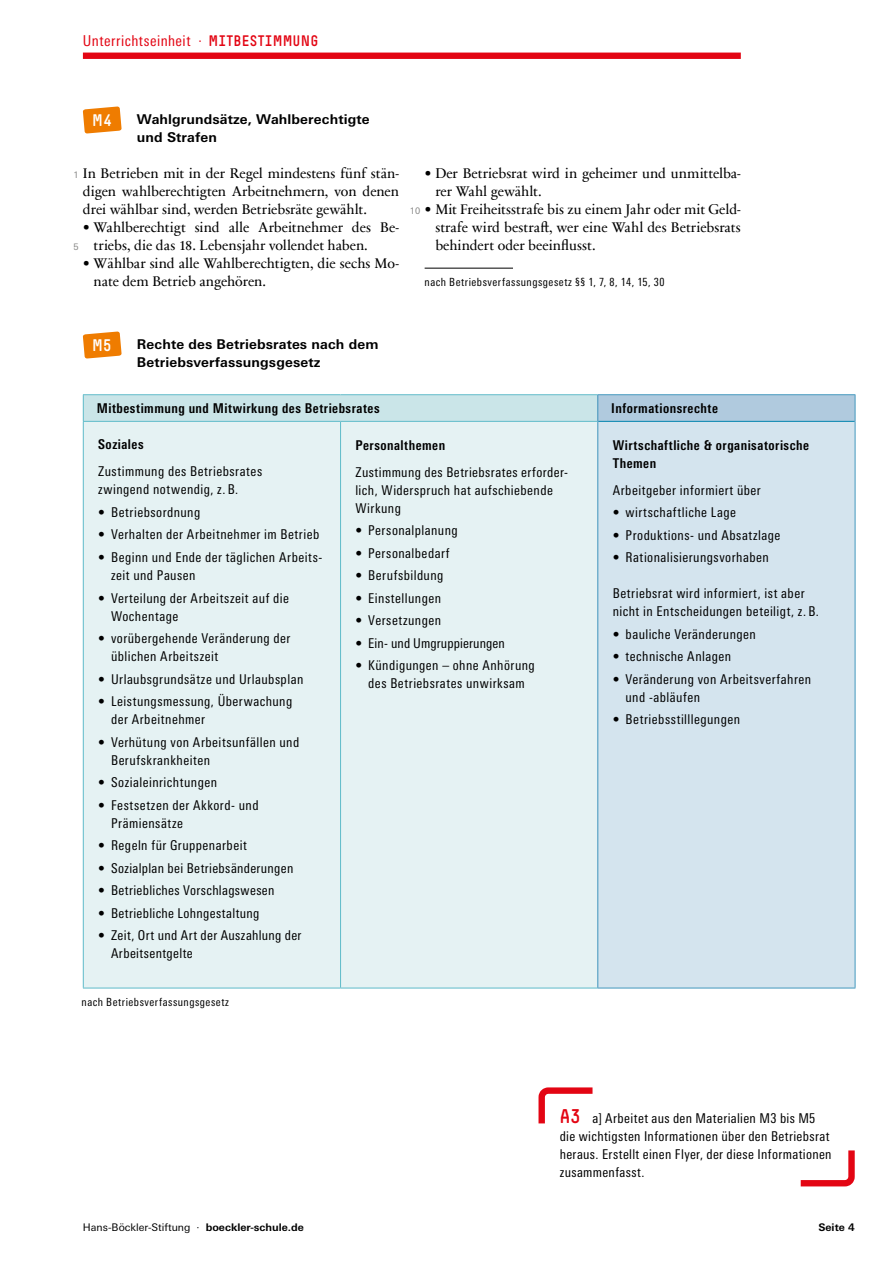
<style>
.page{position:relative;width:893px;height:1263px;background:#fff}
.page>*{position:absolute;margin:0;border:0;box-sizing:border-box;transform-origin:0 0}
.t1{font:16.5px "Simple HBS";color:#fff}
.t2{font:condensed 15px "Univers Next Pro";letter-spacing:.035em;color:#e30513}
.t3{font:14.25px/18px "Sabon Next Com";color:#000}
.t4{font:condensed 13.5px/18px "Univers Next Pro";letter-spacing:.035em;color:#000}
.t5{font:700 condensed 13.5px/18px "Univers Next Pro";letter-spacing:.035em;color:#000}
.t6{font:700 13.5px/18px "Univers Next Pro";letter-spacing:.01em;color:#000}
.t7{font:condensed 13.5px "Univers Next Pro";letter-spacing:.005em;color:#000}
.t8{font:condensed 11.25px "Univers Next Pro";letter-spacing:.05em;color:#000}
.t9{font:10.5px "Univers Next Pro";color:#000}
.t10{font:700 10.5px "Univers Next Pro";color:#000}
.t11{font:9px "Univers Next Pro";color:#878786}
.s1{font-family:"Simple HBS";font-stretch:normal}
.s2{font-family:"Simple HBS";font-stretch:normal;font-size:19.5px;color:#e30513}
.s3{font-weight:700}
</style>
<div class="page">
<div style="left:83px;top:53px;width:658px;height:6px;background:#e30513"></div>
<svg style="left:83px;top:331px;width:39px;height:28px"></svg>
<svg style="left:83px;top:106px;width:39px;height:28px"></svg>
<hr style="left:425px;top:268px;width:88px;height:1px;background:#000">
<div style="left:83px;top:395px;width:515px;height:26px;background:#cae5e8"></div>
<div style="left:598px;top:395px;width:257px;height:26px;background:#b0cade"></div>
<div style="left:84px;top:422px;width:513px;height:566px;background:#e5f2f3"></div>
<div style="left:598px;top:421px;width:257px;height:567px;background:#d4e4ee"></div>
<hr style="left:83px;top:394px;width:258px;height:1px;background:#5fbbc9">
<svg style="left:83px;top:395px;width:1px;height:26px"></svg>
<hr style="left:341px;top:394px;width:256px;height:1px;background:#5fbbc9">
<hr style="left:83px;top:421px;width:258px;height:1px;background:#5fbbc9">
<hr style="left:83px;top:422px;width:1px;height:566px;background:#5fbbc9">
<hr style="left:83px;top:988px;width:258px;height:1px;background:#5fbbc9">
<hr style="left:341px;top:421px;width:256px;height:1px;background:#5fbbc9">
<hr style="left:340px;top:422px;width:1px;height:566px;background:#5fbbc9">
<hr style="left:341px;top:988px;width:256px;height:1px;background:#5fbbc9">
<hr style="left:598px;top:421px;width:257px;height:1px;background:#0082ad">
<hr style="left:597px;top:394px;width:258px;height:1px;background:#4297bd">
<svg style="left:597px;top:395px;width:1px;height:26px"></svg>
<svg style="left:855px;top:395px;width:1px;height:26px"></svg>
<hr style="left:597px;top:421px;width:1px;height:567px;background:#4297bd">
<hr style="left:855px;top:421px;width:1px;height:567px;background:#4297bd">
<hr style="left:597px;top:988px;width:258px;height:1px;background:#4297bd">
<svg style="left:538px;top:1087px;width:55px;height:37px"></svg>
<svg style="left:800px;top:1150px;width:55px;height:37px"></svg>
<p class="t2" style="left:83px;top:32px;width:237px">Unterrichtseinheit · <span class="s1">MITBESTIMMUNG</span></p>
<p class="t1" style="left:92px;top:111px;width:21px">M4</p>
<p class="t6" style="left:137px;top:110px;width:234px">Wahlgrundsätze, Wahlberechtigte und Strafen</p>
<p class="t3" style="left:83px;top:164px;width:318px;text-align:justify">In Betrieben mit in der Regel mindestens fünf stän&shy;digen wahlberechtigten Arbeitnehmern, von denen drei wählbar sind, werden Betriebsräte gewählt.</p>
<p class="t3" style="left:94px;top:218px;width:307px;text-indent:-11px">• Wahlberechtigt sind alle Arbeitnehmer des Be&shy;triebs, die das 18. Lebensjahr vollendet haben.</p>
<p class="t3" style="left:94px;top:254px;width:307px;text-indent:-11px">• Wählbar sind alle Wahlberechtigten, die sechs Mo&shy;nate dem Betrieb angehören.</p>
<p class="t11" style="left:73px;top:170px;width:7px">1</p>
<p class="t11" style="left:73px;top:242px;width:7px">5</p>
<p class="t3" style="left:435px;top:164px;width:307px;text-indent:-11px">• Der Betriebsrat wird in geheimer und unmittelba&shy;rer Wahl gewählt.</p>
<p class="t3" style="left:435px;top:200px;width:307px;text-align:justify;text-indent:-11px">• Mit Freiheitsstrafe bis zu einem Jahr oder mit Geld&shy;strafe wird bestraft, wer eine Wahl des Betriebsrats behindert oder beeinflusst.</p>
<p class="t8" style="left:425px;top:276px;width:241px">nach Betriebsverfassungsgesetz §§ 1, 7, 8, 14, 15, 30</p>
<p class="t11" style="left:410px;top:206px;width:12px">10</p>
<p class="t1" style="left:92px;top:336px;width:21px">M5</p>
<p class="t6" style="left:137px;top:335px;width:243px">Rechte des Betriebsrates nach dem<br>Betriebsverfassungsgesetz</p>
<p class="t5" style="left:97px;top:399px;width:284px">Mitbestimmung und Mitwirkung des Betriebsrates</p>
<p class="t5" style="left:611px;top:399px;width:108px">Informationsrechte</p>
<p class="t5" style="left:98px;top:436px;width:47px">Soziales</p>
<p class="t4" style="left:98px;top:463px;width:166px">Zustimmung des Betriebsrates zwingend notwendig, z. B.</p>
<p class="t4" style="left:98px;top:503px;width:104px">• Betriebsordnung</p>
<p class="t4" style="left:98px;top:526px;width:223px">• Verhalten der Arbeitnehmer im Betrieb</p>
<p class="t4" style="left:111px;top:548px;width:213px;text-indent:-13px">• Beginn und Ende der täglichen Arbeits&shy;zeit und Pausen</p>
<p class="t4" style="left:111px;top:589px;width:179px;text-indent:-13px">• Verteilung der Arbeitszeit auf die<br>Wochentage</p>
<p class="t4" style="left:111px;top:629px;width:181px;text-indent:-13px">• vorübergehende Veränderung der üblichen Arbeitszeit</p>
<p class="t4" style="left:98px;top:670px;width:207px">• Urlaubsgrundsätze und Urlaubsplan</p>
<p class="t4" style="left:111px;top:692px;width:183px;text-indent:-13px">• Leistungsmessung, Überwachung der Arbeitnehmer</p>
<p class="t4" style="left:111px;top:733px;width:190px;text-indent:-13px">• Verhütung von Arbeitsunfällen und<br>Berufskrankheiten</p>
<p class="t4" style="left:98px;top:773px;width:120px">• Sozialeinrichtungen</p>
<p class="t4" style="left:111px;top:796px;width:149px;text-indent:-13px">• Festsetzen der Akkord- und<br>Prämiensätze</p>
<p class="t4" style="left:98px;top:836px;width:150px">• Regeln für Gruppenarbeit</p>
<p class="t4" style="left:98px;top:859px;width:197px">• Sozialplan bei Betriebsänderungen</p>
<p class="t4" style="left:98px;top:881px;width:178px">• Betriebliches Vorschlagswesen</p>
<p class="t4" style="left:98px;top:904px;width:163px">• Betriebliche Lohngestaltung</p>
<p class="t4" style="left:111px;top:926px;width:192px;text-indent:-13px">• Zeit, Ort und Art der Auszahlung der<br>Arbeitsentgelte</p>
<p class="t5" style="left:613px;top:436px;width:198px">Wirtschaftliche &amp; organisatorische<br>Themen</p>
<p class="t4" style="left:613px;top:481px;width:150px">Arbeitgeber informiert über</p>
<p class="t4" style="left:613px;top:503px;width:125px">• wirtschaftliche Lage</p>
<p class="t4" style="left:613px;top:526px;width:169px">• Produktions- und Absatzlage</p>
<p class="t4" style="left:613px;top:548px;width:158px">• Rationalisierungsvorhaben</p>
<p class="t4" style="left:613px;top:584px;width:208px">Betriebsrat wird informiert, ist aber nicht in Entscheidungen beteiligt, z. B.</p>
<p class="t4" style="left:613px;top:625px;width:145px">• bauliche Veränderungen</p>
<p class="t4" style="left:613px;top:647px;width:120px">• technische Anlagen</p>
<p class="t4" style="left:626px;top:670px;width:187px;text-indent:-13px">• Veränderung von Arbeitsverfahren und -abläufen</p>
<p class="t4" style="left:613px;top:710px;width:129px">• Betriebsstilllegungen</p>
<p class="t5" style="left:355px;top:436px;width:91px">Personalthemen</p>
<p class="t4" style="left:355px;top:463px;width:214px">Zustimmung des Betriebsrates erforder&shy;lich, Widerspruch hat aufschiebende<br>Wirkung</p>
<p class="t4" style="left:355px;top:521px;width:104px">• Personalplanung</p>
<p class="t4" style="left:355px;top:544px;width:96px">• Personalbedarf</p>
<p class="t4" style="left:355px;top:566px;width:89px">• Berufsbildung</p>
<p class="t4" style="left:355px;top:589px;width:87px">• Einstellungen</p>
<p class="t4" style="left:355px;top:611px;width:87px">• Versetzungen</p>
<p class="t7" style="left:355px;top:635px;width:151px">• Ein- und Umgruppierungen</p>
<p class="t4" style="left:355px;top:656px;width:181px;text-align:center">• Kündigungen – ohne Anhörung des Betriebsrates unwirksam</p>
<p class="t8" style="left:82px;top:996px;width:149px">nach Betriebsverfassungsgesetz</p>
<p class="t4" style="left:560px;top:1109px;width:273px"><span class="s2">A3</span> a] Arbeitet aus den Materialien M3 bis M5 die wichtigsten Informationen über den Betriebsrat heraus. Erstellt einen Flyer, der diese Informationen zusammenfasst.</p>
<p class="t9" style="left:83px;top:1222px;width:222px">Hans-Böckler-Stiftung · <span class="s3">boeckler-schule.de</span></p>
<p class="t10" style="left:818px;top:1221px;width:38px">Seite 4</p>
</div>
